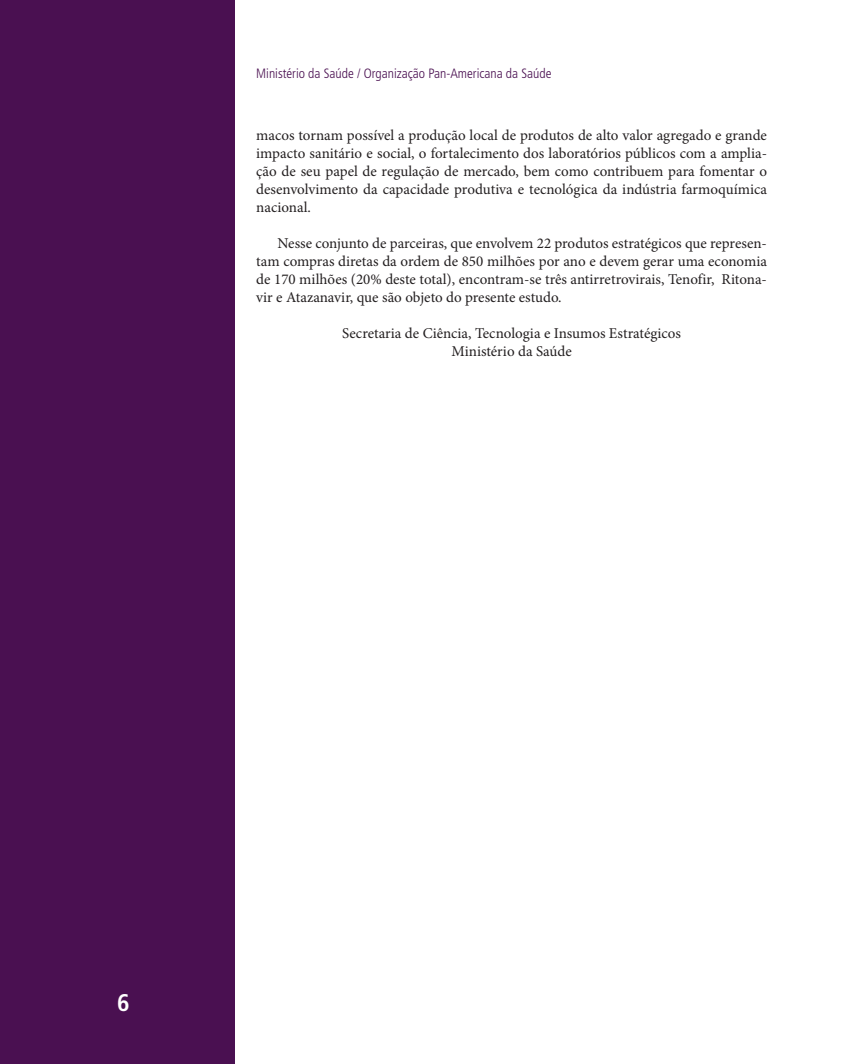
<style>
.page{position:relative;width:852px;height:1064px;background:#fff}
.page>*{position:absolute;margin:0;border:0;box-sizing:border-box;transform-origin:0 0}
.t1{font:700 condensed 24px "Frutiger LT Std";color:#fff}
.t2{font:15px/18px "Minion Pro";color:#231f20;text-align:justify}
.t3{font:300 condensed 13.5px "Frutiger LT Std";color:#4a1051}
</style>
<div class="page">
<div style="left:0;top:0;width:234px;height:1064px;background:#4a1051"></div>
<p class="t3" style="left:256px;top:65px;width:296px">Ministério da Saúde / Organização Pan-Americana da Saúde</p>
<p class="t2" style="left:256px;top:126px;width:512px">macos tornam possível a produção local de produtos de alto valor agregado e grande impacto sanitário e social, o fortalecimento dos laboratórios públicos com a amplia&shy;ção de seu papel de regulação de mercado, bem como contribuem para fomentar o desenvolvimento da capacidade produtiva e tecnológica da indústria farmoquímica nacional.</p>
<p class="t2" style="left:256px;top:234px;width:512px;text-indent:21px">Nesse conjunto de parceiras, que envolvem 22 produtos estratégicos que represen&shy;tam compras diretas da ordem de 850 milhões por ano e devem gerar uma economia de 170 milhões (20% deste total), encontram-se três antirretrovirais, Tenofir, Ritona&shy;vir e Atazanavir, que são objeto do presente estudo.</p>
<p class="t2" style="left:342px;top:324px;width:340px;text-align:center">Secretaria de Ciência, Tecnologia e Insumos Estratégicos<br>Ministério da Saúde</p>
<h1 class="t1" style="left:117px;top:988px;width:14px">6</h1>
</div>
